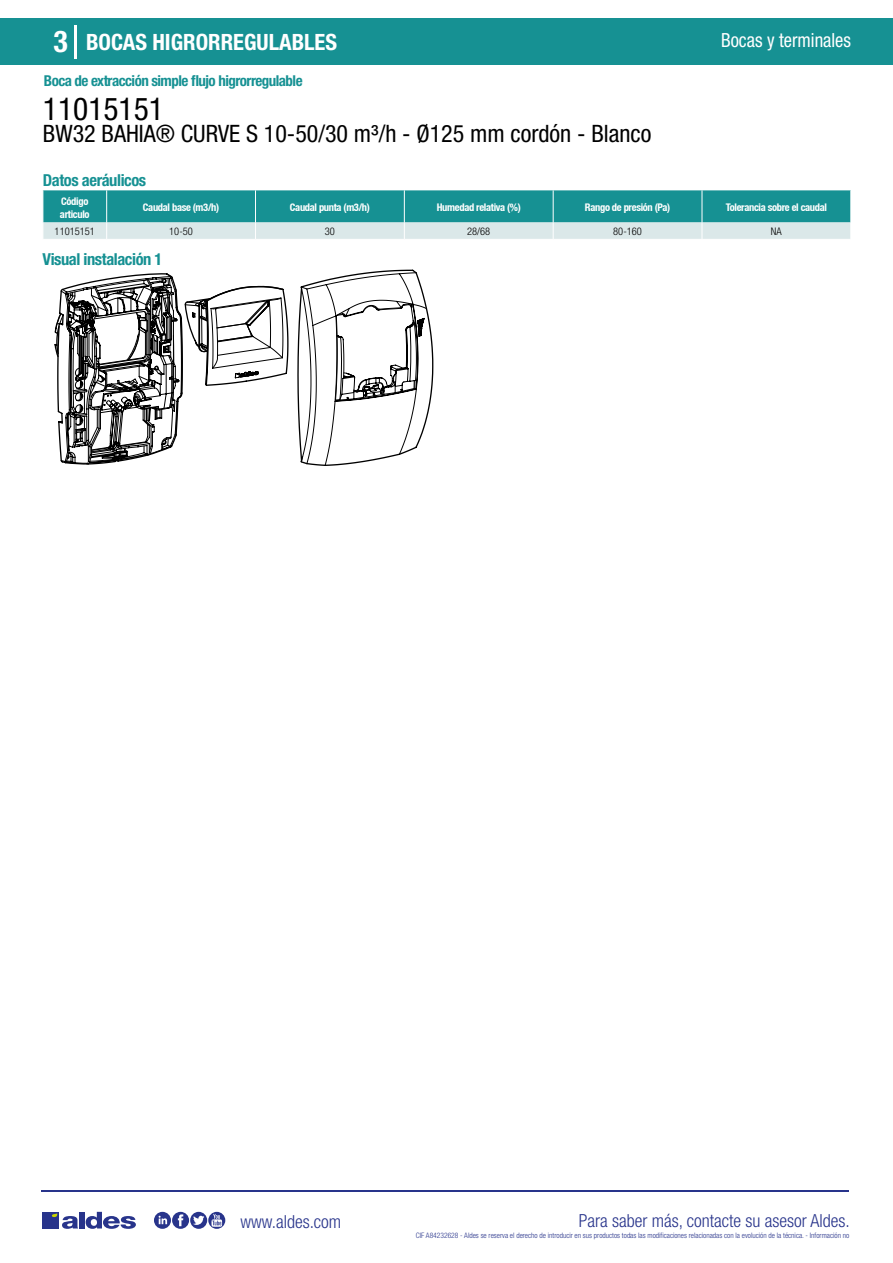
<style>
.page{position:relative;width:893px;height:1263px;background:#fff}
.page>*{position:absolute;margin:0;border:0;box-sizing:border-box;transform-origin:0 0}
.t1{font:condensed 31.5px "Helvetica Neue LT Std";color:#000}
.t2{font:700 condensed 30px "Helvetica Neue LT Std";color:#fff}
.t3{font:condensed 24px "Helvetica Neue LT Std";color:#000}
.t4{font:700 condensed 22.5px "Helvetica Neue LT Std";color:#fff}
.t5{font:condensed 19.5px "Helvetica Neue LT Std";color:#fff;scale:.95 1}
.t6{font:300 condensed 18px "Helvetica Neue";color:#28348b}
.t7{font:700 condensed 16.5px "Helvetica Neue LT Std";letter-spacing:-.025em;color:#169193}
.t8{font:700 condensed 15px "Helvetica Neue LT Std";letter-spacing:-.035em;color:#169193}
.t9{font:700 condensed 10.5px/13.5px "Helvetica Neue";letter-spacing:-.03em;color:#fff}
.t10{font:300 condensed 10.5px "Helvetica Neue";color:#000}
.t11{font:300 condensed 7.5px "Helvetica Neue";color:#28348b}
</style>
<div class="page">
<div style="left:0;top:18px;width:893px;height:46px;background:#169193"></div>
<hr style="left:74px;top:25px;width:2px;height:33px;background:#fff">
<hr style="left:41px;top:1190px;width:808px;height:1px;background:#28348b">
<svg style="left:154px;top:1212px;width:71px;height:17px"></svg>
<div style="left:42px;top:1212px;width:17px;height:16px;background:#28348b"></div>
<div style="left:79px;top:1212px;width:5px;height:16px;background:#28348b"></div>
<svg style="left:86px;top:1212px;width:50px;height:17px"></svg>
<svg style="left:52px;top:1213px;width:26px;height:16px"></svg>
<svg style="left:43px;top:190px;width:808px;height:49px;background:#5cb0b2"></svg>
<svg style="left:55px;top:270px;width:378px;height:196px"></svg>
<h2 class="t2" style="left:54px;top:24px;width:16px">3</h2>
<h3 class="t4" style="left:86px;top:28px;width:252px">BOCAS HIGRORREGULABLES</h3>
<h3 class="t5" style="left:721px;top:29px;width:138px">Bocas y terminales</h3>
<h3 class="t8" style="left:44px;top:71px;width:260px">Boca de extracción simple flujo higrorregulable</h3>
<h1 class="t1" style="left:43px;top:91px;width:122px">11015151</h1>
<h3 class="t3" style="left:43px;top:120px;width:610px">BW32 BAHIA® CURVE S 10-50/30 m³/h - Ø125 mm cordón - Blanco</h3>
<h3 class="t7" style="left:43px;top:170px;width:105px">Datos aeráulicos</h3>
<h3 class="t9" style="left:60px;top:194px;width:31px">Código articulo</h3>
<h3 class="t9" style="left:143px;top:201px;width:78px">Caudal base (m3/h)</h3>
<h3 class="t9" style="left:290px;top:201px;width:81px">Caudal punta (m3/h)</h3>
<h3 class="t9" style="left:437px;top:201px;width:85px">Humedad relativa (%)</h3>
<h3 class="t9" style="left:585px;top:201px;width:87px">Rango de presión (Pa)</h3>
<h3 class="t9" style="left:726px;top:201px;width:103px">Tolerancia sobre el caudal</h3>
<h3 class="t10" style="left:55px;top:225px;width:42px">11015151</h3>
<h3 class="t10" style="left:169px;top:225px;width:25px">10-50</h3>
<h3 class="t10" style="left:325px;top:225px;width:12px">30</h3>
<h3 class="t10" style="left:467px;top:225px;width:25px">28/68</h3>
<h3 class="t10" style="left:613px;top:225px;width:30px">80-160</h3>
<h3 class="t10" style="left:771px;top:225px;width:12px">NA</h3>
<h3 class="t7" style="left:43px;top:249px;width:122px">Visual instalación 1</h3>
<h3 class="t6" style="left:240px;top:1211px;width:102px">www.aldes.com</h3>
<h3 class="t6" style="left:579px;top:1211px;width:272px">Para saber más, contacte su asesor Aldes.</h3>
<p class="t11" style="left:416px;top:1230px;width:435px">CIF A84232628 - Aldes se reserva el derecho de introducir en sus productos todas las modificaciones relacionadas con la evolución de la técnica. - Información no</p>
</div>
